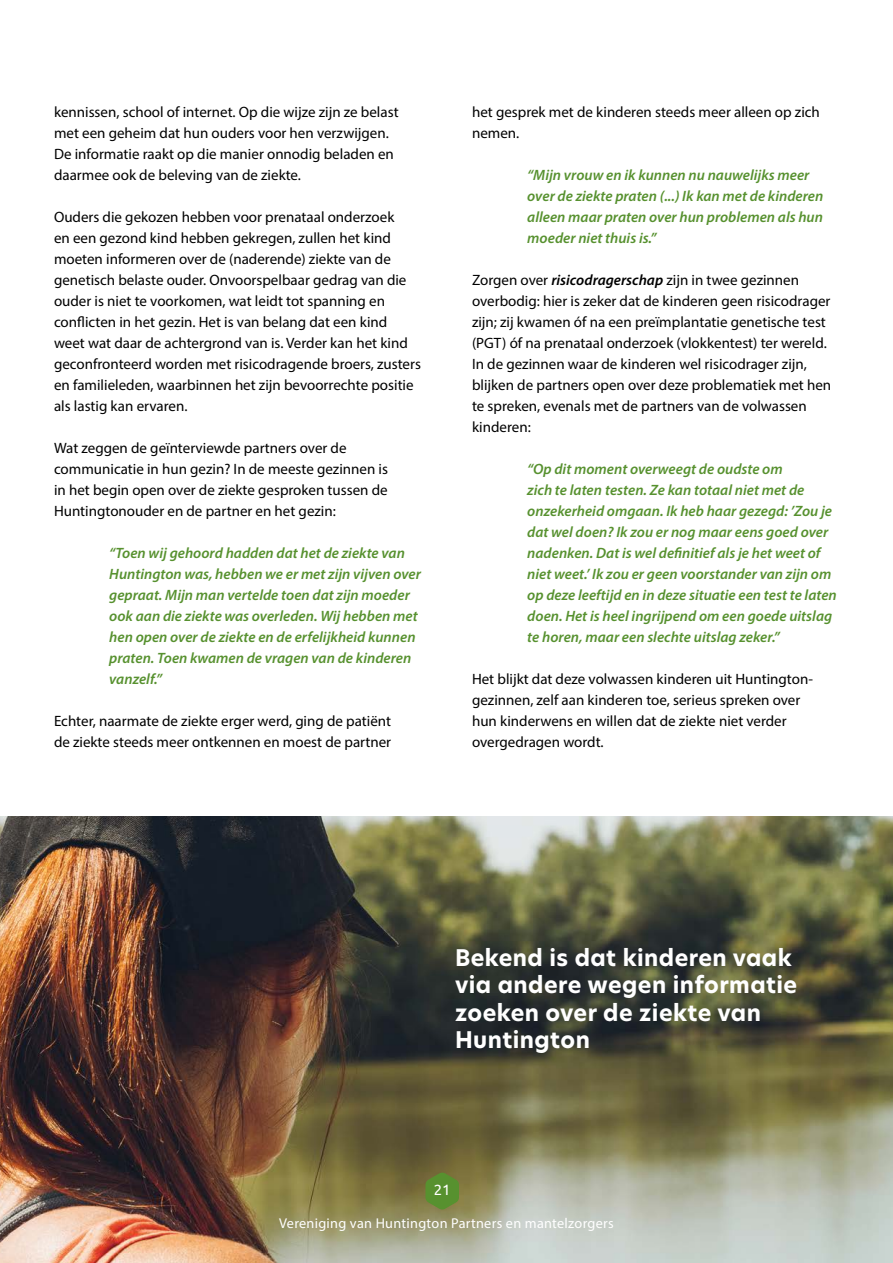
<style>
.page{position:relative;width:893px;height:1263px;background:#fff}
.page>*{position:absolute;margin:0;border:0;box-sizing:border-box;transform-origin:0 0}
.t1{font:700 22.5px/27px "Hero New";letter-spacing:.02em;color:#fff}
.t2{font:15px/21px "Myriad Pro";color:#000}
.t3{font:italic 600 15px/21px "Myriad Pro";color:#57912f}
.t4{font:15px "Ubuntu";color:#fff}
.t5{font:14.25px "Myriad Pro";letter-spacing:.02em;color:#fff}
.s1{font-weight:600;font-style:italic}
</style>
<div class="page">
<img style="left:0;top:816px;width:893px;height:447px">
<svg style="left:425px;top:1172px;width:34px;height:38px"></svg>
<p class="t2" style="left:54px;top:101px;width:346px">kennissen, school of internet. Op die wijze zijn ze belast met een geheim dat hun ouders voor hen verzwijgen.<br>De informatie raakt op die manier onnodig beladen en daarmee ook de beleving van de ziekte.</p>
<p class="t2" style="left:54px;top:206px;width:368px">Ouders die gekozen hebben voor prenataal onderzoek<br>en een gezond kind hebben gekregen, zullen het kind moeten informeren over de (naderende) ziekte van de genetisch belaste ouder. Onvoorspelbaar gedrag van die ouder is niet te voorkomen, wat leidt tot spanning en conflicten in het gezin. Het is van belang dat een kind weet wat daar de achtergrond van is. Verder kan het kind geconfronteerd worden met risicodragende broers, zusters en familieleden, waarbinnen het zijn bevoorrechte positie als lastig kan ervaren.</p>
<p class="t2" style="left:54px;top:437px;width:335px">Wat zeggen de geïnterviewde partners over de communicatie in hun gezin? In de meeste gezinnen is in het begin open over de ziekte gesproken tussen de Huntingtonouder en de partner en het gezin:</p>
<p class="t3" style="left:109px;top:542px;width:313px">“Toen wij gehoord hadden dat het de ziekte van Huntington was, hebben we er met zijn vijven over gepraat. Mijn man vertelde toen dat zijn moeder ook aan die ziekte was overleden. Wij hebben met hen open over de ziekte en de erfelijkheid kunnen praten. Toen kwamen de vragen van de kinderen vanzelf.”</p>
<p class="t2" style="left:54px;top:710px;width:339px">Echter, naarmate de ziekte erger werd, ging de patiënt de ziekte steeds meer ontkennen en moest de partner</p>
<p class="t2" style="left:472px;top:101px;width:349px">het gesprek met de kinderen steeds meer alleen op zich nemen.</p>
<p class="t3" style="left:527px;top:164px;width:298px">“Mijn vrouw en ik kunnen nu nauwelijks meer over de ziekte praten (...) Ik kan met de kinderen alleen maar praten over hun problemen als hun moeder niet thuis is.”</p>
<p class="t2" style="left:472px;top:269px;width:361px">Zorgen over <span class="s1">risicodragerschap</span> zijn in twee gezinnen overbodig: hier is zeker dat de kinderen geen risicodrager zijn; zij kwamen óf na een preïmplantatie genetische test (PGT) óf na prenataal onderzoek (vlokkentest) ter wereld.<br>In de gezinnen waar de kinderen wel risicodrager zijn, blijken de partners open over deze problematiek met hen te spreken, evenals met de partners van de volwassen kinderen:</p>
<p class="t3" style="left:527px;top:458px;width:311px">“Op dit moment overweegt de oudste om<br>zich te laten testen. Ze kan totaal niet met de onzekerheid omgaan. Ik heb haar gezegd: ’Zou je dat wel doen? Ik zou er nog maar eens goed over nadenken. Dat is wel definitief als je het weet of niet weet.’ Ik zou er geen voorstander van zijn om op deze leeftijd en in deze situatie een test te laten doen. Het is heel ingrijpend om een goede uitslag te horen, maar een slechte uitslag zeker.”</p>
<p class="t2" style="left:472px;top:668px;width:342px">Het blijkt dat deze volwassen kinderen uit Huntington&shy;gezinnen, zelf aan kinderen toe, serieus spreken over hun kinderwens en willen dat de ziekte niet verder overgedragen wordt.</p>
<h1 class="t1" style="left:455px;top:945px;width:344px">Bekend is dat kinderen vaak via andere wegen informatie zoeken over de ziekte van<br>Huntington</h1>
<p class="t4" style="left:434px;top:1181px;width:18px">21</p>
<p class="t5" style="left:279px;top:1214px;width:336px">Vereniging van Huntington Partners en mantelzorgers</p>
</div>
